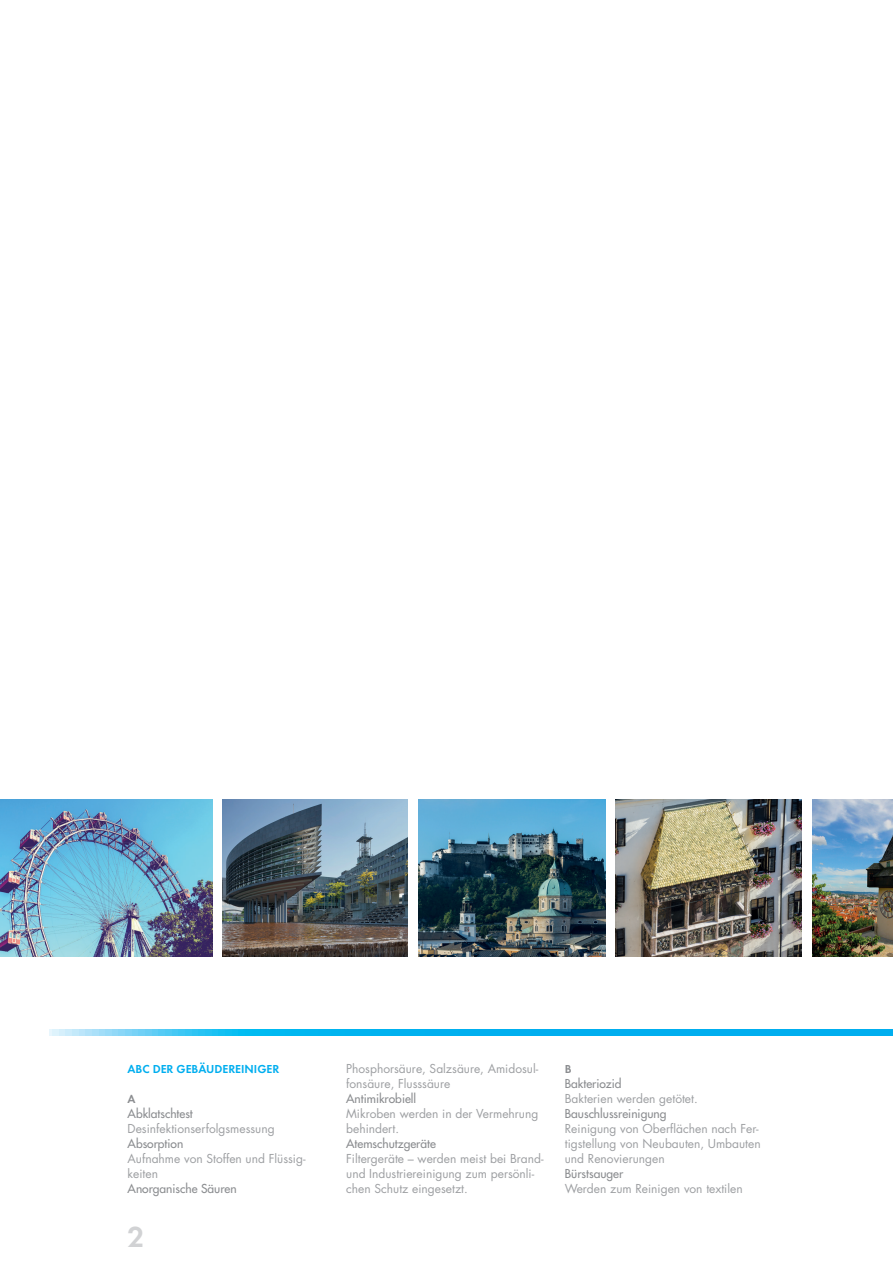
<style>
.page{position:relative;width:893px;height:1263px;background:#fff}
.page>*{position:absolute;margin:0;border:0;box-sizing:border-box;transform-origin:0 0}
.t1{font:600 30px "Futura";color:#d1d2d4}
.t2{font:12px/15px "Futura";color:#9d9fa2}
.t3{font:12px "Futura";color:#8b8d90}
.t4{font:600 12px "Futura";color:#00aeef}
.t5{font:600 12px "Futura";color:#8b8d90}
</style>
<div class="page">
<svg style="left:50px;top:1029px;width:843px;height:6px;background:#18b8f0"></svg>
<img style="left:616px;top:799px;width:185px;height:158px">
<img style="left:418px;top:799px;width:187px;height:158px">
<img style="left:0;top:799px;width:212px;height:158px">
<img style="left:813px;top:799px;width:80px;height:158px">
<img style="left:222px;top:799px;width:186px;height:158px">
<p class="t4" style="left:128px;top:1062px;width:153px">ABC DER GEBÄUDEREINIGER</p>
<p class="t5" style="left:128px;top:1092px;width:10px">A</p>
<p class="t3" style="left:128px;top:1105px;width:67px">Abklatschtest</p>
<p class="t2" style="left:128px;top:1121px;width:149px">Desinfektionserfolgsmessung</p>
<p class="t3" style="left:128px;top:1135px;width:57px">Absorption</p>
<p class="t2" style="left:128px;top:1151px;width:179px">Aufnahme von Stoffen und Flüssig&shy;keiten</p>
<p class="t3" style="left:128px;top:1180px;width:111px">Anorganische Säuren</p>
<h1 class="t1" style="left:128px;top:1219px;width:19px">2</h1>
<p class="t2" style="left:346px;top:1061px;width:194px">Phosphorsäure, Salzsäure, Amidosul&shy;fonsäure, Flusssäure</p>
<p class="t3" style="left:346px;top:1091px;width:72px">Antimikrobiell</p>
<p class="t2" style="left:346px;top:1106px;width:194px">Mikroben werden in der Vermehrung behindert.</p>
<p class="t3" style="left:346px;top:1136px;width:91px">Atemschutzgeräte</p>
<p class="t2" style="left:346px;top:1151px;width:199px">Filtergeräte – werden meist bei Brand&shy;und Industriereinigung zum persönli&shy;chen Schutz eingesetzt.</p>
<p class="t5" style="left:565px;top:1062px;width:8px">B</p>
<p class="t3" style="left:565px;top:1076px;width:58px">Bakteriozid</p>
<p class="t2" style="left:565px;top:1091px;width:134px">Bakterien werden getötet.</p>
<p class="t3" style="left:565px;top:1106px;width:103px">Bauschlussreinigung</p>
<p class="t2" style="left:565px;top:1121px;width:197px">Reinigung von Oberflächen nach Fer&shy;tigstellung von Neubauten, Umbauten und Renovierungen</p>
<p class="t3" style="left:565px;top:1166px;width:60px">Bürstsauger</p>
<p class="t2" style="left:565px;top:1181px;width:179px">Werden zum Reinigen von textilen</p>
</div>
